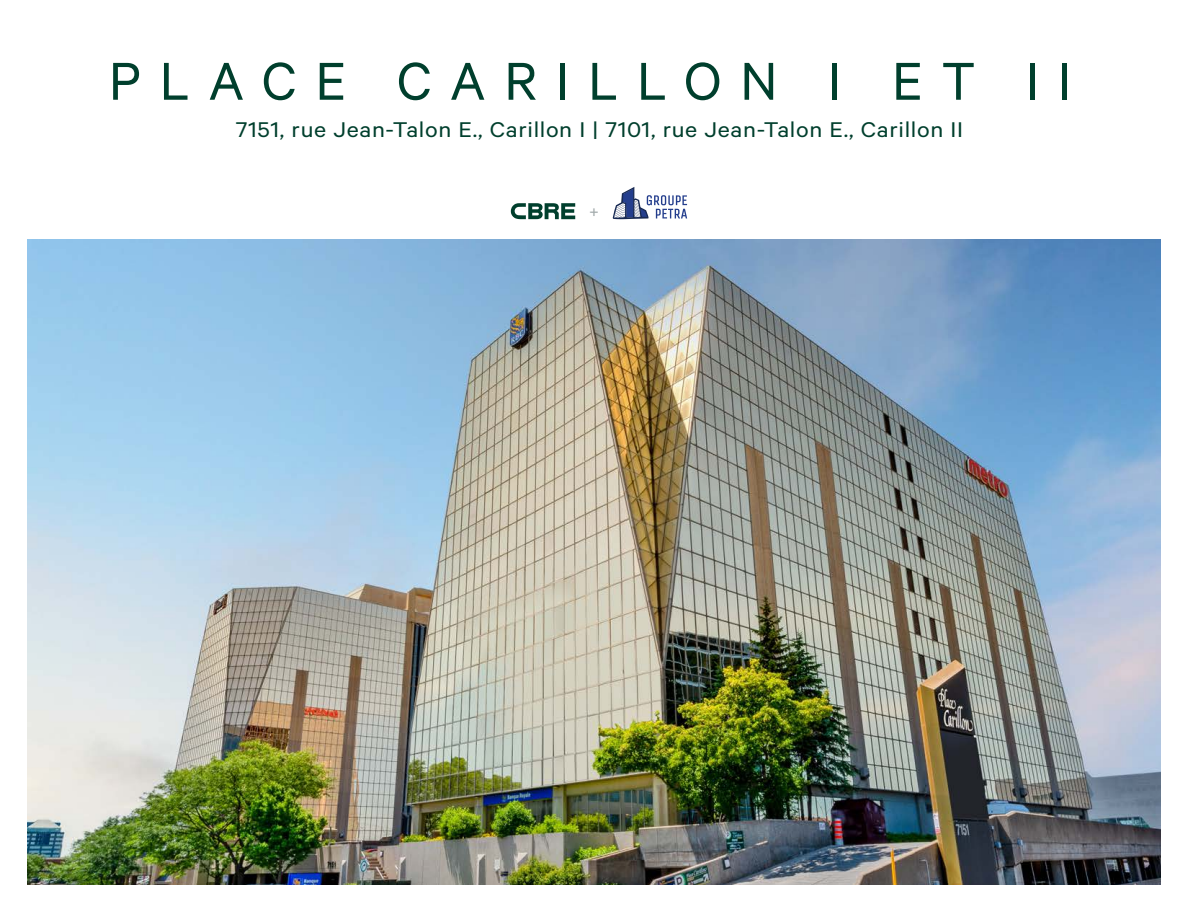
<style>
.page{position:relative;width:1188px;height:918px;background:#fff}
.page>*{position:absolute;margin:0;border:0;box-sizing:border-box;transform-origin:0 0}
.t1{font:60px "Calibre";letter-spacing:.31em;color:#003f2d}
.t2{font:24px "Calibre";letter-spacing:.025em;color:#003f2d;scale:1.1 1}
.t3{font:19.5px "Calibre";color:#a1a9aa}
</style>
<div class="page">
<img style="left:28px;top:239px;width:1132px;height:645px">
<svg style="left:511px;top:203px;width:64px;height:16px"></svg>
<svg style="left:613px;top:187px;width:74px;height:32px"></svg>
<p class="t1" style="left:109px;top:46px;width:964px">PLACE CARILLON I ET II</p>
<p class="t2" style="left:236px;top:116px;width:662px">7151, rue Jean-Talon E., Carillon I | 7101, rue Jean-Talon E., Carillon II</p>
<p class="t3" style="left:589px;top:200px;width:12px">+</p>
</div>
